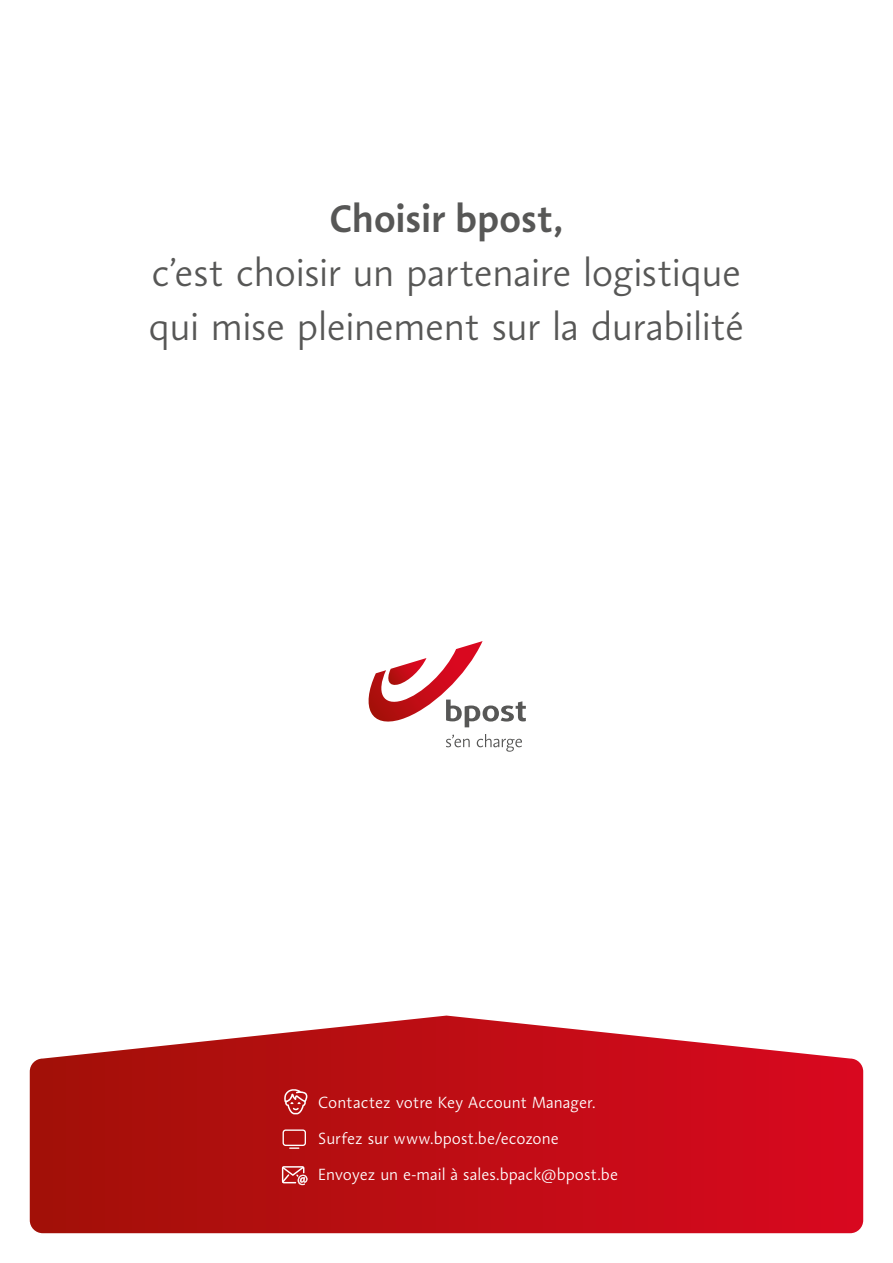
<style>
.page{position:relative;width:893px;height:1263px;background:#fff}
.page>*{position:absolute;margin:0;border:0;box-sizing:border-box;transform-origin:0 0}
.t1{font:300 39px/54px "Aroma No 2 LT Pro";letter-spacing:-.01em;color:#575756}
.t2{font:600 39px "Aroma No 2 LT Pro";letter-spacing:-.005em;color:#575756}
.t3{font:300 16.5px/36px "Aroma No 2 LT Pro";color:#fff}
</style>
<div class="page">
<svg style="left:30px;top:1015px;width:833px;height:218px;background:#c4262c"></svg>
<svg style="left:284px;top:1089px;width:23px;height:25px"></svg>
<svg style="left:283px;top:1129px;width:23px;height:20px"></svg>
<svg style="left:282px;top:1166px;width:25px;height:19px"></svg>
<svg style="left:477px;top:734px;width:45px;height:18px"></svg>
<svg style="left:446px;top:735px;width:24px;height:12px"></svg>
<svg style="left:368px;top:641px;width:158px;height:87px"></svg>
<h1 class="t2" style="left:330px;top:193px;width:235px">Choisir bpost,</h1>
<h1 class="t1" style="left:149px;top:245px;width:597px">c’est choisir un partenaire logistique qui mise pleinement sur la durabilité</h1>
<p class="t3" style="left:318px;top:1084px;width:301px">Contactez votre Key Account Manager.<br>Surfez sur www.bpost.be/ecozone<br>Envoyez un e-mail à sales.bpack@bpost.be</p>
</div>
